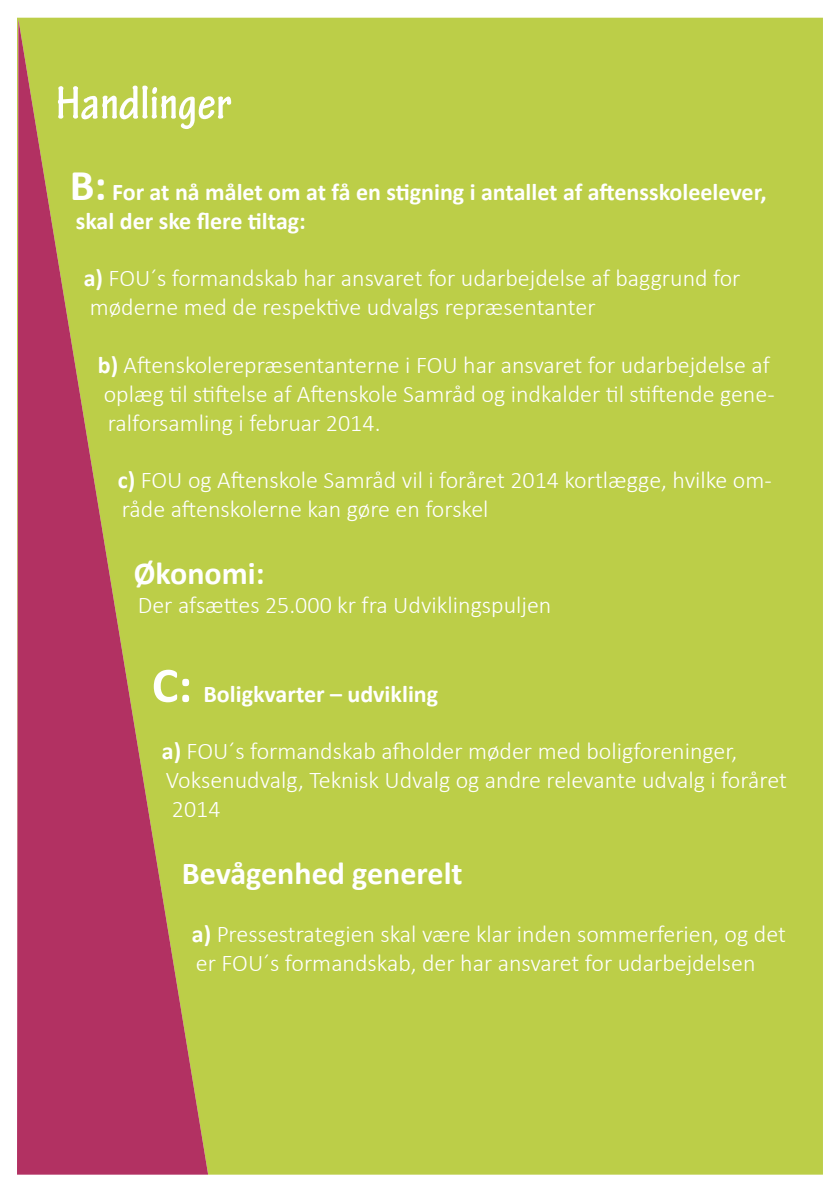
<style>
.page{position:relative;width:840px;height:1191px;background:#fff}
.page>*{position:absolute;margin:0;border:0;box-sizing:border-box;transform-origin:0 0}
.t1{font:700 condensed 50px "Tekton Pro";color:#fff}
.t2{font:700 32px "Calibri";color:#fff}
.t3{font:300 24px/28.8px "Calibri";color:#fff}
.t4{font:700 24px/28.8px "Calibri";color:#fff}
.s1{font-size:44px}
.s2{font-weight:700}
.s3{font-size:50px}
</style>
<div class="page">
<div style="left:17px;top:18px;width:805px;height:1156px;background:#bcce48"></div>
<svg style="left:17px;top:19px;width:191px;height:1155px;background:#b77f55"></svg>
<p class="t1" style="left:56px;top:74px;width:177px">Handlinger</p>
<p class="t4" style="left:70px;top:178px;width:698px"><span class="s1">B:</span> For at nå målet om at få en stigning i antallet af aftensskoleelever, skal der ske flere tiltag:</p>
<p class="t3" style="left:84px;top:264px;width:657px"><span class="s2">a)</span> FOU´s formandskab har ansvaret for udarbejdelse af baggrund for møderne med de respektive udvalgs repræsentanter</p>
<p class="t3" style="left:98px;top:350px;width:678px"><span class="s2">b)</span> Aftenskolerepræsentanterne i FOU har ansvaret for udarbejdelse af oplæg til stiftelse af Aftenskole Samråd og indkalder til stiftende gene&shy;ralforsamling i februar 2014.</p>
<p class="t3" style="left:118px;top:465px;width:655px"><span class="s2">c)</span> FOU og Aftenskole Samråd vil i foråret 2014 kortlægge, hvilke om&shy;råde aftenskolerne kan gøre en forskel</p>
<p class="t2" style="left:134px;top:553px;width:132px">Økonomi:</p>
<p class="t3" style="left:138px;top:590px;width:415px">Der afsættes 25.000 kr fra Udviklingspuljen</p>
<p class="t4" style="left:152px;top:679px;width:288px"><span class="s3">C:</span> Boligkvarter – udvikling</p>
<p class="t3" style="left:162px;top:737px;width:626px"><span class="s2">a)</span> FOU´s formandskab afholder møder med boligforeninger,<br>Voksenudvalg, Teknisk Udvalg og andre relevante udvalg i foråret<br>2014</p>
<p class="t2" style="left:182px;top:853px;width:282px">Bevågenhed generelt</p>
<p class="t3" style="left:192px;top:919px;width:595px"><span class="s2">a)</span> Pressestrategien skal være klar inden sommerferien, og det er FOU´s formandskab, der har ansvaret for udarbejdelsen</p>
</div>
